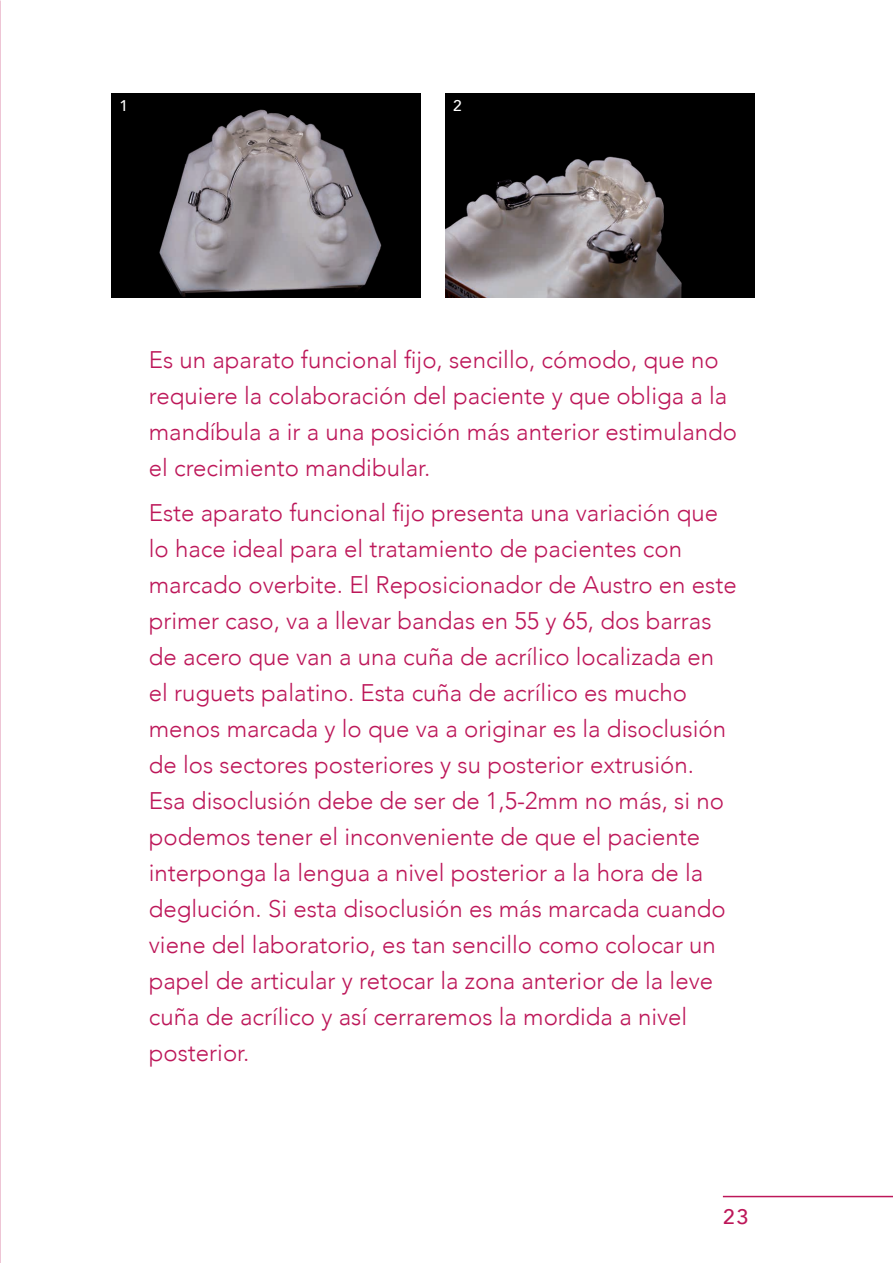
<style>
.page{position:relative;width:893px;height:1263px;background:#fff}
.page>*{position:absolute;margin:0;border:0;box-sizing:border-box;transform-origin:0 0}
.t1{font:300 24px/36px "Avenir";color:#bd1759}
.t2{font:500 21px "Avenir Next";color:#bd1759}
.t3{font:500 15.45px "Avenir";color:#fff}
</style>
<div class="page">
<hr style="left:723px;top:1196px;width:170px;height:1px;background:#bd1759">
<img style="left:112px;top:94px;width:309px;height:204px">
<img style="left:445px;top:94px;width:310px;height:204px">
<p class="t3" style="left:119px;top:92px;width:10px">1</p>
<p class="t3" style="left:453px;top:92px;width:10px">2</p>
<p class="t1" style="left:149px;top:342px;width:590px">Es un aparato funcional fijo, sencillo, cómodo, que no requiere la colaboración del paciente y que obliga a la mandíbula a ir a una posición más anterior estimulando el crecimiento mandibular.</p>
<p class="t1" style="left:149px;top:495px;width:589px">Este aparato funcional fijo presenta una variación que lo hace ideal para el tratamiento de pacientes con marcado overbite. El Reposicionador de Austro en este primer caso, va a llevar bandas en 55 y 65, dos barras de acero que van a una cuña de acrílico localizada en el ruguets palatino. Esta cuña de acrílico es mucho menos marcada y lo que va a originar es la disoclusión de los sectores posteriores y su posterior extrusión.<br>Esa disoclusión debe de ser de 1,5-2mm no más, si no podemos tener el inconveniente de que el paciente interponga la lengua a nivel posterior a la hora de la deglución. Si esta disoclusión es más marcada cuando viene del laboratorio, es tan sencillo como colocar un papel de articular y retocar la zona anterior de la leve cuña de acrílico y así cerraremos la mordida a nivel posterior.</p>
<p class="t2" style="left:723px;top:1199px;width:28px">23</p>
</div>
